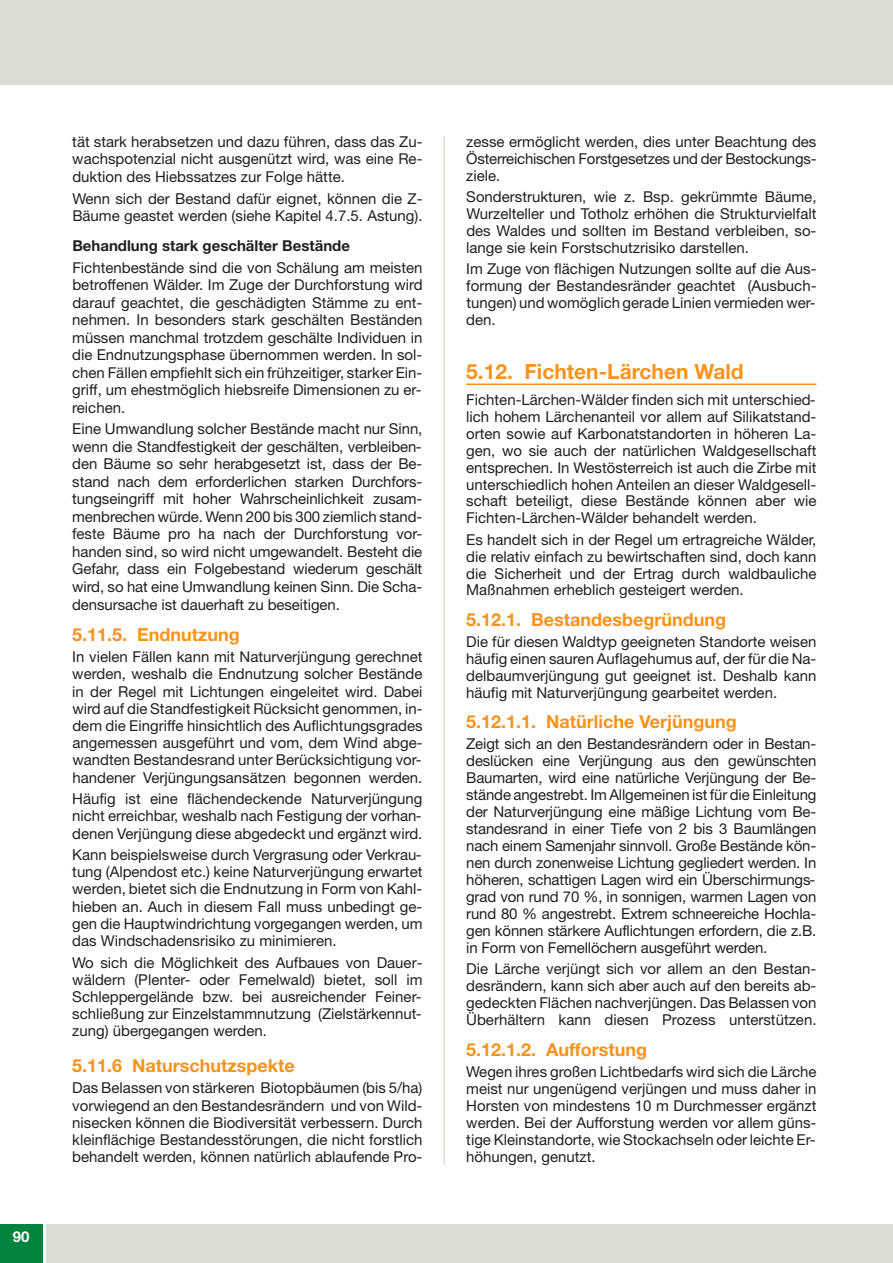
<style>
.page{position:relative;width:893px;height:1263px;background:#fff}
.page>*{position:absolute;margin:0;border:0;box-sizing:border-box;transform-origin:0 0}
.t1{font:700 21px "Helvetica Neue";color:#f7931d}
.t2{font:700 18px "Helvetica Neue";color:#f7931d}
.t3{font:15px/17px "Helvetica Neue";color:#231f20;text-align:justify}
.t4{font:700 15px "Helvetica Neue";color:#231f20}
.t5{font:700 15px "Helvetica Neue";color:#fff}
</style>
<div class="page">
<hr style="left:466px;top:383px;width:350px;height:2px;background:#f7931d">
<hr style="left:444px;top:136px;width:1px;height:1029px;background:#dcdcd4">
<div style="left:0;top:1225px;width:43px;height:38px;background:#00843d"></div>
<div style="left:47px;top:1225px;width:846px;height:38px;background:#dcdcd4"></div>
<div style="left:0;top:0;width:893px;height:85px;background:#dcdcd4"></div>
<p class="t5" style="left:13px;top:1231px;width:18px">90</p>
<p class="t3" style="left:72px;top:134px;width:352px;line-height:17.5px">tät stark herabsetzen und dazu führen, dass das Zu&shy;wachspotenzial nicht ausgenützt wird, was eine Re&shy;duktion des Hiebssatzes zur Folge hätte.</p>
<p class="t3" style="left:72px;top:191px;width:352px;line-height:17.5px">Wenn sich der Bestand dafür eignet, können die Z-<br>Bäume geastet werden (siehe Kapitel 4.7.5. Astung).</p>
<p class="t4" style="left:72px;top:240px;width:279px">Behandlung stark geschälter Bestände</p>
<p class="t3" style="left:72px;top:260px;width:352px;line-height:17.5px">Fichtenbestände sind die von Schälung am meisten betroffenen Wälder. Im Zuge der Durchforstung wird darauf geachtet, die geschädigten Stämme zu ent&shy;nehmen. In besonders stark geschälten Beständen müssen manchmal trotzdem geschälte Individuen in die Endnutzungsphase übernommen werden. In sol&shy;chen Fällen empfiehlt sich ein frühzeitiger, starker Ein&shy;griff, um ehestmöglich hiebsreife Dimensionen zu er&shy;reichen.</p>
<p class="t3" style="left:72px;top:422px;width:352px;line-height:17.5px">Eine Umwandlung solcher Bestände macht nur Sinn, wenn die Standfestigkeit der geschälten, verbleiben&shy;den Bäume so sehr herabgesetzt ist, dass der Be&shy;stand nach dem erforderlichen starken Durchfors&shy;tungseingriff mit hoher Wahrscheinlichkeit zusam&shy;menbrechen würde. Wenn 200 bis 300 ziemlich stand&shy;feste Bäume pro ha nach der Durchforstung vor&shy;han den sind, so wird nicht umgewandelt. Besteht die Gefahr, dass ein Folgebestand wiederum geschält wird, so hat eine Umwandlung keinen Sinn. Die Scha&shy;densursache ist dauerhaft zu beseitigen.</p>
<p class="t2" style="left:72px;top:628px;width:169px">5.11.5. Endnutzung</p>
<p class="t3" style="left:72px;top:650px;width:352px">In vielen Fällen kann mit Naturverjüngung gerechnet werden, weshalb die Endnutzung solcher Bestände in der Regel mit Lichtungen eingeleitet wird. Dabei wird auf die Standfestigkeit Rücksicht genommen, in&shy;dem die Eingriffe hinsichtlich des Auflichtungsgrades angemessen ausgeführt und vom, dem Wind abge&shy;wandten Bestandesrand unter Berücksichtigung vor&shy;handener Verjüngungsansätzen begonnen werden.</p>
<p class="t3" style="left:72px;top:792px;width:352px">Häufig ist eine flächendeckende Naturverjüngung nicht erreichbar, weshalb nach Festigung der vorhan&shy;denen Verjüngung diese abgedeckt und ergänzt wird.</p>
<p class="t3" style="left:72px;top:847px;width:352px">Kann beispielsweise durch Vergrasung oder Verkrau&shy;tung (Alpendost etc.) keine Naturverjüngung erwartet werden, bietet sich die Endnutzung in Form von Kahl&shy;hieben an. Auch in diesem Fall muss unbedingt ge&shy;gen die Hauptwindrichtung vorgegangen werden, um das Windschadensrisiko zu minimieren.</p>
<p class="t3" style="left:72px;top:955px;width:352px">Wo sich die Möglichkeit des Aufbaues von Dauer - wäldern (Plenter- oder Femelwald) bietet, soll im Schleppergelände bzw. bei ausreichender Feiner&shy;schließung zur Einzelstammnutzung (Zielstärkennut&shy;zung) über gegangen werden.</p>
<p class="t2" style="left:72px;top:1059px;width:224px">5.11.6 Naturschutzspekte</p>
<p class="t3" style="left:72px;top:1081px;width:352px">Das Belassen von stärkeren Biotopbäumen (bis 5/ha) vorwiegend an den Bestandesrändern und von Wild&shy;nisecken können die Biodiversität verbessern. Durch kleinflächige Bestandesstörungen, die nicht forstlich behandelt werden, können natürlich ablaufende Pro-</p>
<p class="t3" style="left:466px;top:134px;width:352px">zesse ermöglicht werden, dies unter Beachtung des Österreichischen Forstgesetzes und der Bestockungs - ziele.</p>
<p class="t3" style="left:466px;top:190px;width:352px">Sonderstrukturen, wie z. Bsp. gekrümmte Bäume, Wurzelteller und Totholz erhöhen die Strukturvielfalt des Waldes und sollten im Bestand verbleiben, so&shy;lange sie kein Forstschutzrisiko darstellen.</p>
<p class="t3" style="left:466px;top:262px;width:352px">Im Zuge von flächigen Nutzungen sollte auf die Aus&shy;formung der Bestandesränder geachtet (Ausbuch&shy;tungen) und womöglich gerade Linien vermieden wer&shy;den.</p>
<h1 class="t1" style="left:466px;top:364px;width:279px">5.12. Fichten-Lärchen Wald</h1>
<p class="t3" style="left:466px;top:392px;width:352px">Fichten-Lärchen-Wälder finden sich mit unterschied&shy;lich hohem Lärchenanteil vor allem auf Silikatstand&shy;orten sowie auf Karbonatstandorten in höheren La&shy;gen, wo sie auch der natürlichen Waldgesellschaft entsprechen. In Westösterreich ist auch die Zirbe mit unterschiedlich hohen Anteilen an dieser Waldgesell&shy;schaft beteiligt, diese Bestände können aber wie Fichten-Lärchen-Wälder behandelt werden.</p>
<p class="t3" style="left:466px;top:532px;width:352px">Es handelt sich in der Regel um ertragreiche Wälder, die relativ einfach zu bewirtschaften sind, doch kann die Sicherheit und der Ertrag durch waldbauliche Maßnahmen erheblich gesteigert werden.</p>
<p class="t2" style="left:466px;top:613px;width:261px">5.12.1. Bestandesbegründung</p>
<p class="t3" style="left:466px;top:634px;width:352px">Die für diesen Waldtyp geeigneten Standorte weisen häufig einen sauren Auflagehumus auf, der für die Na&shy;delbaumverjüngung gut geeignet ist. Deshalb kann häufig mit Naturverjüngung gearbeitet werden.</p>
<p class="t2" style="left:466px;top:715px;width:272px">5.12.1.1. Natürliche Verjüngung</p>
<p class="t3" style="left:466px;top:737px;width:352px">Zeigt sich an den Bestandesrändern oder in Bestan&shy;deslücken eine Verjüngung aus den gewünschten Baumarten, wird eine natürliche Verjüngung der Be&shy;stände angestrebt. Im Allgemeinen ist für die Einleitung der Naturverjüngung eine mäßige Lichtung vom Be&shy;standesrand in einer Tiefe von 2 bis 3 Baumlängen nach einem Samenjahr sinnvoll. Große Bestände kön&shy;nen durch zonenweise Lichtung gegliedert werden. In höheren, schattigen Lagen wird ein Überschirmungs&shy;grad von rund 70 %, in sonnigen, warmen Lagen von rund 80 % angestrebt. Extrem schneereiche Hochla&shy;gen können stärkere Auflichtungen erfordern, die z.B. in Form von Femellöchern ausgeführt werden.</p>
<p class="t3" style="left:466px;top:961px;width:352px">Die Lärche verjüngt sich vor allem an den Bestan&shy;desrändern, kann sich aber auch auf den bereits ab&shy;gedeckten Flächen nachverjüngen. Das Belassen von Überhältern kann diesen Prozess unterstützen.</p>
<p class="t2" style="left:466px;top:1043px;width:182px">5.12.1.2. Aufforstung</p>
<p class="t3" style="left:466px;top:1065px;width:352px">Wegen ihres großen Lichtbedarfs wird sich die Lärche meist nur ungenügend verjüngen und muss daher in Horsten von mindestens 10 m Durchmesser ergänzt werden. Bei der Aufforstung werden vor allem güns&shy;tige Kleinstandorte, wie Stockachseln oder leichte Er&shy;höhungen, genutzt.</p>
</div>
